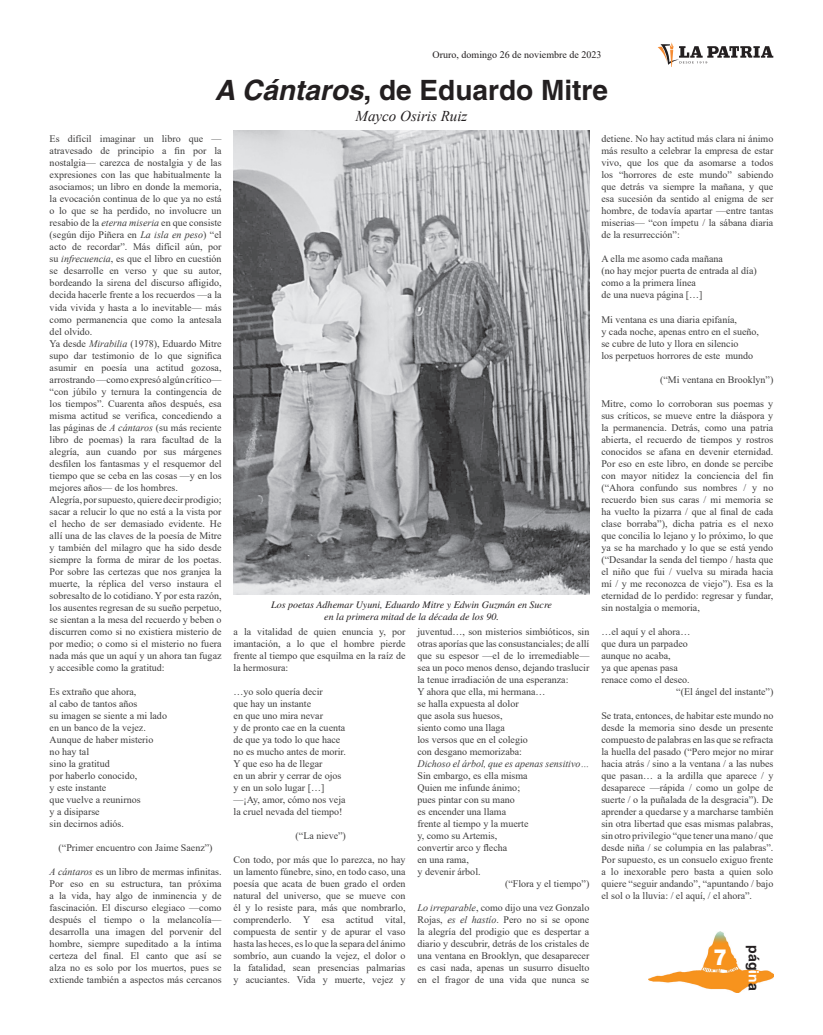
<style>
.page{position:relative;width:823px;height:1035px;background:#fff}
.page>*{position:absolute;margin:0;border:0;box-sizing:border-box;transform-origin:0 0}
.t1{font:700 28px "Helvetica";color:#231f20}
.t2{font:900 22px "Helvetica";color:#fff;scale:.9 1}
.t3{font:italic 15px "Times New Roman";color:#231f20}
.t4{font:700 14px "Helvetica";color:#231f20}
.t5{font:10px/12px "Times New Roman";color:#3d3c3c;text-align:justify}
.t6{font:italic 10px/12px "Times";color:#231f20;text-align:center}
.t7{font:italic 10px "Times New Roman";color:#3d3c3c}
.t8{font:10px "Times New Roman";color:#231f20}
.s1{font-style:italic}
.s2{color:#fff}
</style>
<div class="page">
<svg style="left:657px;top:43px;width:115px;height:23px"></svg>
<img style="left:648px;top:931px;width:124px;height:61px">
<img style="left:233px;top:130px;width:356px;height:465px">
<p class="t8" style="left:432px;top:47px;width:170px">Oruro, domingo 26 de noviembre de 2023</p>
<h1 class="t1" style="left:215px;top:73px;width:394px"><span class="s1">A Cántaros</span>, de Eduardo Mitre</h1>
<h3 class="t3" style="left:355px;top:106px;width:113px">Mayco Osiris Ruiz</h3>
<p class="t5" style="left:50px;top:133px;width:173px;text-align:left">Es difícil imaginar un libro que — atravesado de principio a fin por la nostalgia— carezca de nostalgia y de las expresiones con las que habitualmente la asociamos; un libro en donde la memoria, la evocación continua de lo que ya no está o lo que se ha perdido, no involucre un resabio de la <span class="s1">eterna miseria</span> en que consiste (según dijo Piñera en <span class="s1">La isla en peso</span>) “el acto de recordar”. Más difícil aún, por su <span class="s1">infrecuencia</span>, es que el libro en cuestión se desarrolle en verso y que su autor, bordeando la sirena del discurso afligido, decida hacerle frente a los recuerdos —a la vida vivida y hasta a lo inevitable— más como permanencia que como la antesala del olvido.<br>Ya desde <span class="s1">Mirabilia</span> (1978), Eduardo Mitre supo dar testimonio de lo que significa asumir en poesía una actitud gozosa, arrostrando —como expresó algún crítico— “con júbilo y ternura la contingencia de los tiempos”. Cuarenta años después, esa misma actitud se verifica, concediendo a las páginas de <span class="s1">A cántaros</span> (su más reciente libro de poemas) la rara facultad de la alegría, aun cuando por sus márgenes desfilen los fantasmas y el resquemor del tiempo que se ceba en las cosas —y en los mejores años— de los hombres.<br>Alegría, por supuesto, quiere decir prodigio; sacar a relucir lo que no está a la vista por el hecho de ser demasiado evidente. He allí una de las claves de la poesía de Mitre y también del milagro que ha sido desde siempre la forma de mirar de los poetas.<br>Por sobre las certezas que nos granjea la muerte, la réplica del verso instaura el sobresalto de lo cotidiano. Y por esta razón, los ausentes regresan de su sueño perpetuo, se sientan a la mesa del recuerdo y beben o discurren como si no existiera misterio de por medio; o como si el misterio no fuera nada más que un aquí y un ahora tan fugaz y accesible como la gratitud:</p>
<p class="t5" style="left:50px;top:685px;width:119px;text-align:left">Es extraño que ahora,<br>al cabo de tantos años<br>su imagen se siente a mi lado en un banco de la vejez.<br>Aunque de haber misterio<br>no hay tal<br>sino la gratitud<br>por haberlo conocido,<br>y este instante<br>que vuelve a reunirnos<br>y a disiparse<br>sin decirnos adiós.</p>
<p class="t5" style="left:59px;top:841px;width:155px">(“Primer encuentro con Jaime Saenz”)</p>
<p class="t5" style="left:50px;top:865px;width:173px"><span class="s1">A cántaros</span> es un libro de mermas infinitas.<br>Por eso en su estructura, tan próxima a la vida, hay algo de inminencia y de fascinación. El discurso elegiaco —como después el tiempo o la melancolía— desarrolla una imagen del porvenir del hombre, siempre supeditado a la íntima certeza del final. El canto que así se alza no es solo por los muertos, pues se extiende también a aspectos más cercanos</p>
<p class="t5" style="left:601px;top:133px;width:173px">detiene. No hay actitud más clara ni ánimo más resulto a celebrar la empresa de estar vivo, que los que da asomarse a todos los “horrores de este mundo” sabiendo que detrás va siempre la mañana, y que esa sucesión da sentido al enigma de ser hombre, de todavía apartar —entre tantas miserias— “con ímpetu / la sábana diaria de la resurrección”:</p>
<p class="t5" style="left:601px;top:253px;width:157px;text-align:left">A ella me asomo cada mañana<br>(no hay mejor puerta de entrada al día) como a la primera línea<br>de una nueva página […]</p>
<p class="t5" style="left:601px;top:313px;width:159px;text-align:left">Mi ventana es una diaria epifanía,<br>y cada noche, apenas entro en el sueño, se cubre de luto y llora en silencio<br>los perpetuos horrores de este mundo</p>
<p class="t5" style="left:659px;top:373px;width:115px">(“Mi ventana en Brooklyn”)</p>
<p class="t5" style="left:601px;top:397px;width:173px">Mitre, como lo corroboran sus poemas y sus críticos, se mueve entre la diáspora y la permanencia. Detrás, como una patria abierta, el recuerdo de tiempos y rostros conocidos se afana en devenir eternidad.<br>Por eso en este libro, en donde se percibe con mayor nitidez la conciencia del fin (“Ahora confundo sus nombres / y no recuerdo bien sus caras / mi memoria se ha vuelto la pizarra / que al final de cada clase borraba”), dicha patria es el nexo que concilia lo lejano y lo próximo, lo que ya se ha marchado y lo que se está yendo (“Desandar la senda del tiempo / hasta que el niño que fui / vuelva su mirada hacia mí / y me reconozca de viejo”). Esa es la eternidad de lo perdido: regresar y fundar, sin nostalgia o memoria,</p>
<p class="t5" style="left:601px;top:625px;width:90px">…el aquí y el ahora…</p>
<p class="t5" style="left:601px;top:637px;width:88px">que dura un parpadeo</p>
<p class="t5" style="left:601px;top:649px;width:71px">aunque no acaba,</p>
<p class="t5" style="left:601px;top:661px;width:78px">ya que apenas pasa</p>
<p class="t5" style="left:601px;top:673px;width:90px">renace como el deseo.</p>
<p class="t5" style="left:676px;top:685px;width:98px">“(El ángel del instante”)</p>
<p class="t5" style="left:601px;top:709px;width:173px">Se trata, entonces, de habitar este mundo no desde la memoria sino desde un presente compuesto de palabras en las que se refracta la huella del pasado (“Pero mejor no mirar hacia atrás / sino a la ventana / a las nubes que pasan… a la ardilla que aparece / y desaparece —rápida / como un golpe de suerte / o la puñalada de la desgracia”). De aprender a quedarse y a marcharse también sin otra libertad que esas mismas palabras, sin otro privilegio “que tener una mano / que desde niña / se columpia en las palabras”.<br>Por supuesto, es un consuelo exiguo frente a lo inexorable pero basta a quien solo quiere “seguir andando”, “apuntando / bajo el sol o la lluvia: / el aquí, / el ahora”.</p>
<p class="t6" style="left:271px;top:598px;width:282px">Los poetas Adhemar Uyuni, Eduardo Mitre y Edwin Guzmán en Sucre en la primera mitad de la década de los 90.</p>
<p class="t5" style="left:417px;top:625px;width:173px;text-align:left">juventud…, son misterios simbióticos, sin otras aporías que las consustanciales; de allí que su espesor —el de lo irremediable— sea un poco menos denso, dejando traslucir la tenue irradiación de una esperanza:<br>Y ahora que ella, mi hermana…<br>se halla expuesta al dolor<br>que asola sus huesos,<br>siento como una llaga<br>los versos que en el colegio<br>con desgano memorizaba:</p>
<p class="t7" style="left:417px;top:756px;width:173px">Dichoso el árbol, que es apenas sensitivo…</p>
<p class="t5" style="left:417px;top:769px;width:112px">Sin embargo, es ella misma</p>
<p class="t5" style="left:417px;top:781px;width:104px">Quien me infunde ánimo;</p>
<p class="t5" style="left:417px;top:793px;width:99px">pues pintar con su mano</p>
<p class="t5" style="left:417px;top:805px;width:90px">es encender una llama</p>
<p class="t5" style="left:417px;top:817px;width:112px">frente al tiempo y la muerte</p>
<p class="t5" style="left:417px;top:829px;width:81px">y, como su Artemis,</p>
<p class="t5" style="left:417px;top:841px;width:91px">convertir arco y flecha</p>
<p class="t5" style="left:417px;top:853px;width:53px">en una rama,</p>
<p class="t5" style="left:417px;top:865px;width:65px">y devenir árbol.</p>
<p class="t5" style="left:505px;top:877px;width:86px">(“Flora y el tiempo”)</p>
<p class="t5" style="left:417px;top:901px;width:173px"><span class="s1">Lo irreparable</span>, como dijo una vez Gonzalo Rojas, <span class="s1">es el hastío</span>. Pero no si se opone la alegría del prodigio que es despertar a diario y descubrir, detrás de los cristales de una ventana en Brooklyn, que desaparecer es casi nada, apenas un susurro disuelto en el fragor de una vida que nunca se</p>
<p class="t5" style="left:233px;top:625px;width:173px">a la vitalidad de quien enuncia y, por imantación, a lo que el hombre pierde frente al tiempo que esquilma en la raíz de la hermosura:</p>
<p class="t5" style="left:233px;top:685px;width:114px;text-align:left">…yo solo quería decir<br>que hay un instante<br>en que uno mira nevar<br>y de pronto cae en la cuenta de que ya todo lo que hace no es mucho antes de morir.<br>Y que eso ha de llegar<br>en un abrir y cerrar de ojos y en un solo lugar […] —¡Ay, amor, cómo nos veja la cruel nevada del tiempo!</p>
<p class="t5" style="left:295px;top:829px;width:52px">(“La nieve”)</p>
<p class="t5" style="left:233px;top:853px;width:173px">Con todo, por más que lo parezca, no hay un lamento fúnebre, sino, en todo caso, una poesía que acata de buen grado el orden natural del universo, que se mueve con él y lo resiste para, más que nombrarlo, comprenderlo. Y esa actitud vital, compuesta de sentir y de apurar el vaso hasta las heces, es lo que la separa del ánimo sombrío, aun cuando la vejez, el dolor o la fatalidad, sean presencias palmarias y acuciantes. Vida y muerte, vejez y</p>
<h3 class="t4" style="left:761px;top:945px;width:47px;rotate:90deg">pág<span class="s2">in</span>a</h3>
<h2 class="t2" style="left:713px;top:944px;width:16px">7</h2>
</div>
